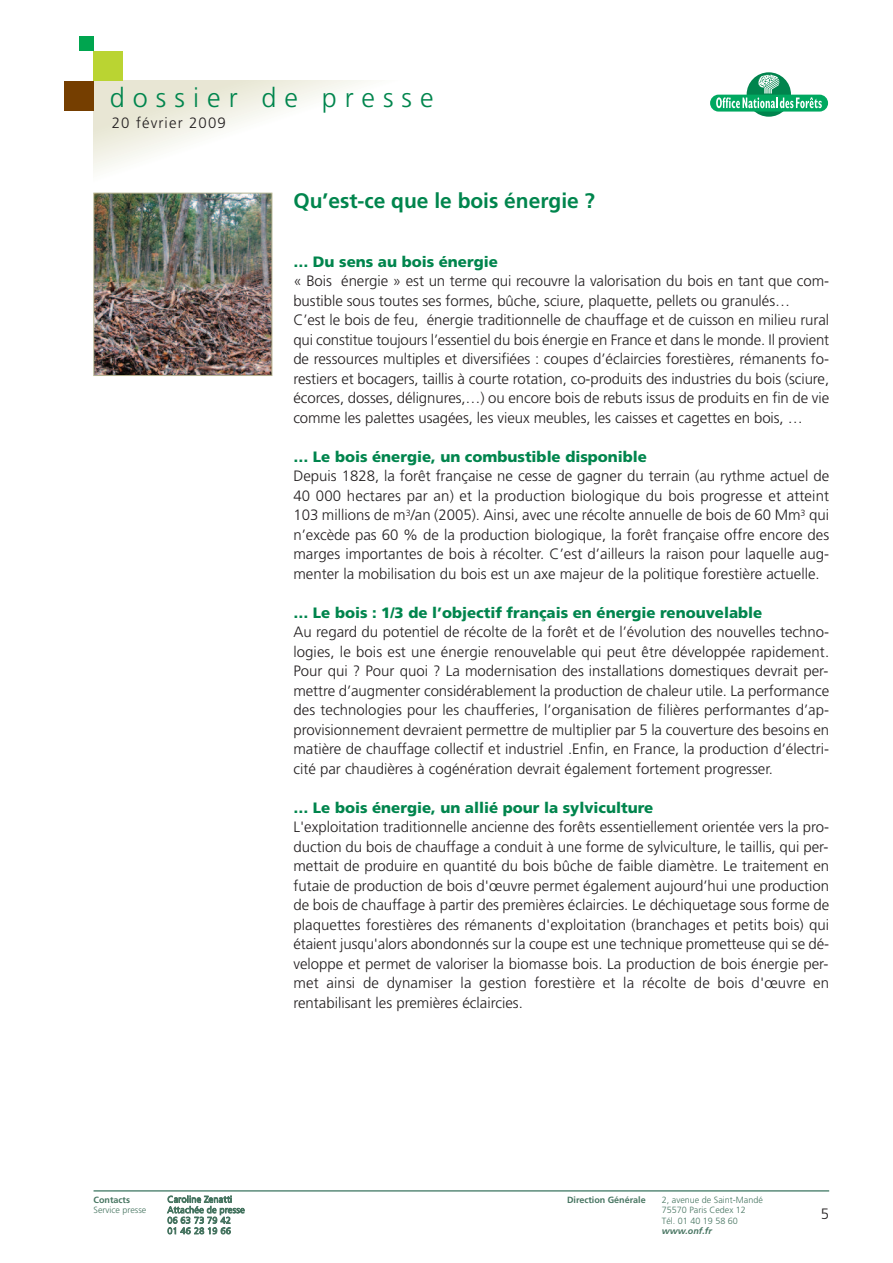
<style>
.page{position:relative;width:893px;height:1263px;background:#fff}
.page>*{position:absolute;margin:0;border:0;box-sizing:border-box;transform-origin:0 0}
.t1{font:300 27px "Frutiger";letter-spacing:.3em;color:#00854d}
.t2{font:700 21px "Frutiger";color:#00854d}
.t3{font:300 15px/19.5px "Frutiger";letter-spacing:-.005em;color:#231f20;text-align:justify}
.t4{font:900 15px "Frutiger";color:#00854d}
.t5{font:300 15px "Frutiger";letter-spacing:.075em;color:#231f20}
.t6{font:300 9px/10.5px "Frutiger";color:#477561}
.t7{font:300 9px/10.5px "Frutiger";letter-spacing:.025em;color:#477561}
.t8{font:700 9px "Frutiger";color:#477561}
.t9{font:italic 700 9px "Frutiger";color:#477561}
</style>
<div class="page">
<hr style="left:94px;top:1191px;width:735px;height:1px;background:#075137">
<svg style="left:94px;top:81px;width:272px;height:120px"></svg>
<div style="left:94px;top:51px;width:29px;height:30px;background:#bad432"></div>
<div style="left:64px;top:81px;width:30px;height:30px;background:#753e00"></div>
<div style="left:79px;top:36px;width:15px;height:15px;background:#00a54f"></div>
<svg style="left:747px;top:72px;width:44px;height:45px"></svg>
<div style="left:710px;top:95px;width:118px;height:17px;background:#00a860;border-radius:8px"></div>
<svg style="left:716px;top:75px;width:106px;height:33px"></svg>
<img style="left:96px;top:195px;width:174px;height:179px">
<div style="left:94px;top:193px;width:178px;height:183px;border:1px solid #b6b491"></div>
<h1 class="t1" style="left:110px;top:87px;width:325px">dossier de presse</h1>
<p class="t5" style="left:112px;top:117px;width:115px">20 février 2009</p>
<h2 class="t2" style="left:293px;top:192px;width:303px">Qu’est-ce que le bois énergie ?</h2>
<p class="t4" style="left:293px;top:255px;width:206px">… Du sens au bois énergie</p>
<p class="t3" style="left:293px;top:272px;width:537px;text-align:left">« Bois énergie » est un terme qui recouvre la valorisation du bois en tant que com&shy;bustible sous toutes ses formes, bûche, sciure, plaquette, pellets ou granulés…<br>C’est le bois de feu, énergie traditionnelle de chauffage et de cuisson en milieu rural qui constitue toujours l’essentiel du bois énergie en France et dans le monde. Il provient de ressources multiples et diversifiées : coupes d’éclaircies forestières, rémanents fo&shy;restiers et bocagers, taillis à courte rotation, co-produits des industries du bois (sciure, écorces, dosses, délignures,…) ou encore bois de rebuts issus de produits en fin de vie comme les palettes usagées, les vieux meubles, les caisses et cagettes en bois, …</p>
<p class="t4" style="left:293px;top:450px;width:355px">… Le bois énergie, un combustible disponible</p>
<p class="t3" style="left:293px;top:467px;width:537px">Depuis 1828, la forêt française ne cesse de gagner du terrain (au rythme actuel de 40 000 hectares par an) et la production biologique du bois progresse et atteint 103 millions de m<sup>3</sup>/an (2005). Ainsi, avec une récolte annuelle de bois de 60 Mm<sup>3</sup> qui n’excède pas 60 % de la production biologique, la forêt française offre encore des marges importantes de bois à récolter. C’est d’ailleurs la raison pour laquelle aug&shy;menter la mobilisation du bois est un axe majeur de la politique forestière actuelle.</p>
<p class="t4" style="left:293px;top:606px;width:470px">… Le bois : 1/3 de l’objectif français en énergie renouvelable</p>
<p class="t3" style="left:293px;top:623px;width:537px">Au regard du potentiel de récolte de la forêt et de l’évolution des nouvelles techno&shy;logies, le bois est une énergie renouvelable qui peut être développée rapidement.<br>Pour qui ? Pour quoi ? La modernisation des installations domestiques devrait per&shy;mettre d’augmenter considérablement la production de chaleur utile. La performance des technologies pour les chaufferies, l’organisation de filières performantes d’ap&shy;provisionnement devraient permettre de multiplier par 5 la couverture des besoins en matière de chauffage collectif et industriel .Enfin, en France, la production d’électri&shy;cité par chaudières à cogénération devrait également fortement progresser.</p>
<p class="t4" style="left:293px;top:801px;width:361px">… Le bois énergie, un allié pour la sylviculture</p>
<p class="t3" style="left:293px;top:818px;width:537px">L'exploitation traditionnelle ancienne des forêts essentiellement orientée vers la pro&shy;duction du bois de chauffage a conduit à une forme de sylviculture, le taillis, qui per&shy;mettait de produire en quantité du bois bûche de faible diamètre. Le traitement en futaie de production de bois d'œuvre permet également aujourd’hui une production de bois de chauffage à partir des premières éclaircies. Le déchiquetage sous forme de plaquettes forestières des rémanents d'exploitation (branchages et petits bois) qui étaient jusqu'alors abondonnés sur la coupe est une technique prometteuse qui se dé&shy;veloppe et permet de valoriser la biomasse bois. La production de bois énergie per&shy;met ainsi de dynamiser la gestion forestière et la récolte de bois d'œuvre en rentabilisant les premières éclaircies.</p>
<p class="t7" style="left:167px;top:1195px;width:79px">Caroline Zenatti<br>Attachée de presse<br>06 63 73 79 42<br>01 46 28 19 66</p>
<p class="t6" style="left:662px;top:1195px;width:102px">2, avenue de Saint-Mandé<br>75570 Paris Cedex 12<br>Tél. 01 40 19 58 60</p>
<p class="t8" style="left:94px;top:1196px;width:38px">Contacts</p>
<p class="t8" style="left:567px;top:1196px;width:80px">Direction Générale</p>
<p class="t6" style="left:94px;top:1205px;width:54px">Service presse</p>
<p class="t9" style="left:662px;top:1227px;width:51px">www.onf.fr</p>
<p class="t3" style="left:821px;top:1205px;width:10px">5</p>
</div>
